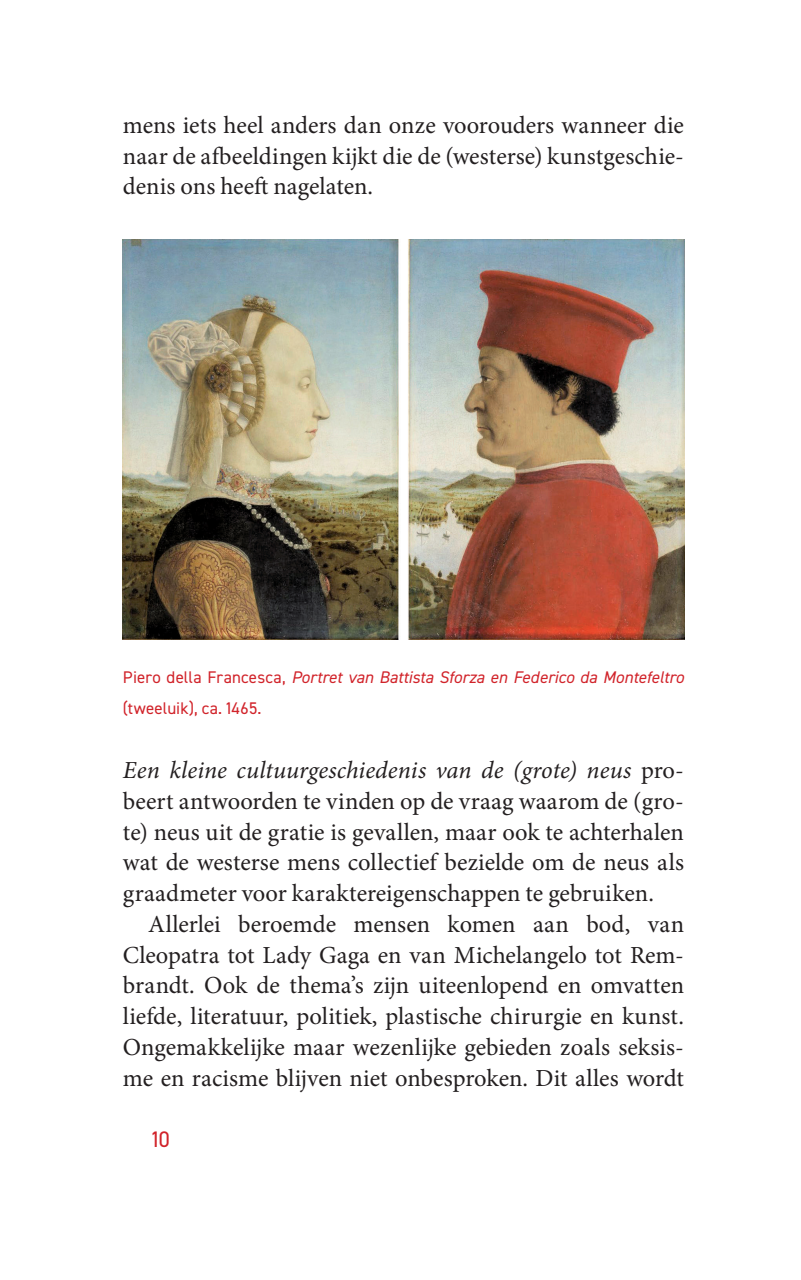
<style>
.page{position:relative;width:801px;height:1280px;background:#fff}
.page>*{position:absolute;margin:0;border:0;box-sizing:border-box;transform-origin:0 0}
.t1{font:24.53px/30.6px "Minion Pro";color:#231f20;text-align:justify}
.t2{font:22.5px "DIN2014";color:#d1232a}
.t3{font:italic 16.88px/30.6px "DIN2014";color:#d1232a}
.s1{font-style:normal}
.s2{font-style:italic}
</style>
<div class="page">
<img style="left:123px;top:240px;width:561px;height:399px">
<p class="t1" style="left:123px;top:110px;width:563px">mens iets heel anders dan onze voorouders wanneer die naar de afbeeldingen kijkt die de (westerse) kunstgeschie&shy;denis ons heeft nagelaten.</p>
<p class="t3" style="left:123px;top:661px;width:563px"><span class="s1">Piero della Francesca,</span> Portret van Battista Sforza en Federico da Montefeltro <span class="s1">(tweeluik), ca. 1465.</span></p>
<p class="t1" style="left:123px;top:755px;width:563px"><span class="s2">Een kleine cultuurgeschiedenis van de (grote) neus</span> pro&shy;beert antwoorden te vinden op de vraag waarom de (gro&shy;te) neus uit de gratie is gevallen, maar ook te achterhalen wat de westerse mens collectief bezielde om de neus als graadmeter voor karaktereigenschappen te gebruiken.</p>
<p class="t1" style="left:123px;top:908px;width:563px;text-indent:25px">Allerlei beroemde mensen komen aan bod, van Cleopatra tot Lady Gaga en van Michelangelo tot Rem&shy;brandt. Ook de thema’s zijn uiteenlopend en omvatten liefde, literatuur, politiek, plastische chirurgie en kunst.<br>Ongemakkelijke maar wezenlijke gebieden zoals seksis&shy;me en racisme blijven niet onbesproken. Dit alles wordt</p>
<p class="t2" style="left:152px;top:1124px;width:20px">10</p>
</div>
